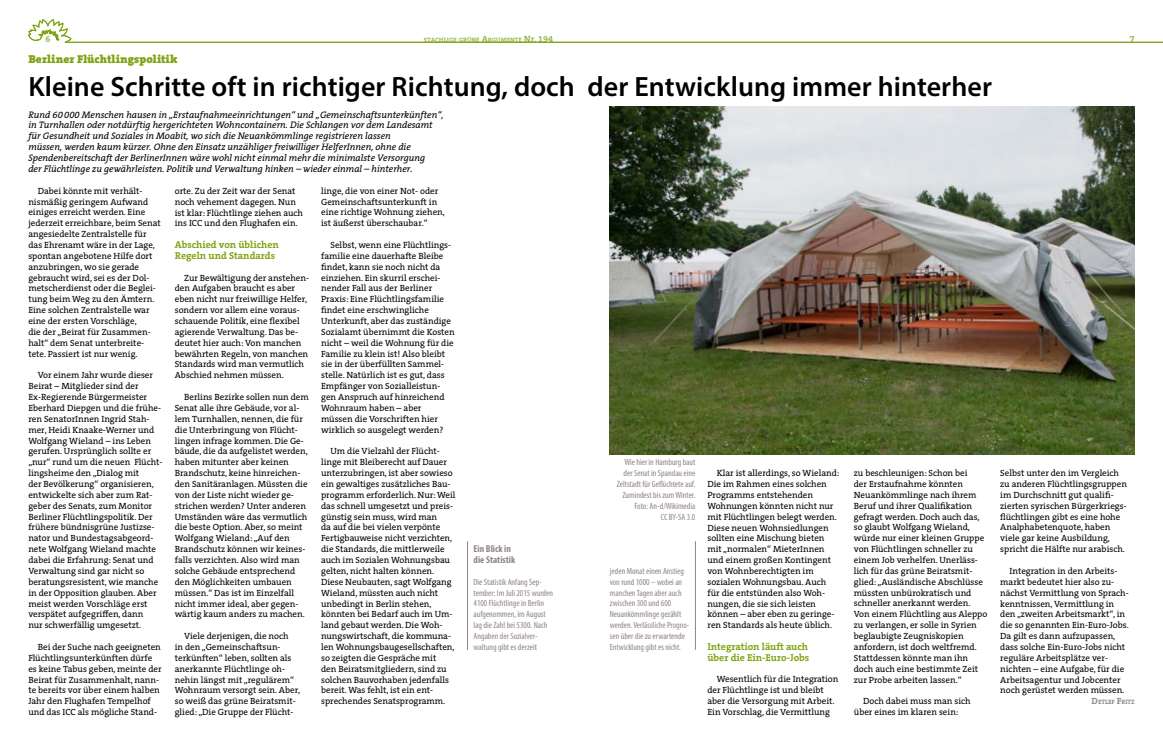
<style>
.page{position:relative;width:1163px;height:752px;background:#fff}
.page>*{position:absolute;margin:0;border:0;box-sizing:border-box;transform-origin:0 0}
.t1{font:600 28px "Myriad Pro";letter-spacing:.005em;color:#000}
.t2{font:900 11.5px "The Serif B W9";letter-spacing:.01em;color:#80a312}
.t3{font:700 10px/10.9px "The Serif B W7";color:#80a312}
.t4{font:700 condensed 10px/10.9px "Myriad Pro";color:#90848b}
.t5{font:italic 9.5px/10.8px "The Serif B W5 Plain";color:#000}
.t6{font:9px/10.9px "The Serif B W5 Plain";color:#000}
.t7{font:condensed 9px/10.9px "Myriad Pro";color:#90848b}
.t8{font:700 9px "The Serif B W7";color:#9ab449}
.t9{font:700 6.3px "The Serif B W7";color:#9ab449}
.t10{font:700 6.3px "The Serif B W7";color:#90848b}
.s1{font-size:9px}
</style>
<div class="page">
<hr style="left:467px;top:541px;width:1px;height:108px;background:#90848b">
<hr style="left:695px;top:541px;width:1px;height:108px;background:#90848b">
<img style="left:609px;top:107px;width:525px;height:347px">
<svg style="left:28px;top:19px;width:1134px;height:24px"></svg>
<p class="t9" style="left:424px;top:35px;width:131px">STACHLIGE GRÜNE <span class="s1">A</span>RGUMENTE <span class="s1">Nr. 194</span></p>
<p class="t8" style="left:1129px;top:33px;width:6px">7</p>
<p class="t8" style="left:46px;top:33px;width:6px">6</p>
<p class="t2" style="left:28px;top:52px;width:151px">Berliner Flüchtlingspolitik</p>
<h1 class="t1" style="left:28px;top:69px;width:964px">Kleine Schritte oft in richtiger Richtung, doch der Entwicklung immer hinterher</h1>
<p class="t5" style="left:28px;top:109px;width:416px">Rund 60000 Menschen hausen in „Erstaufnahmeeinrichtungen“ und „Gemeinschaftsunterkünften“, in Turnhallen oder notdürftig hergerichteten Wohncontainern. Die Schlangen vor dem Landesamt für Gesundheit und Soziales in Moabit, wo sich die Neuankömmlinge registrieren lassen<br>müssen, werden kaum kürzer. Ohne den Einsatz unzähliger freiwilliger HelferInnen, ohne die Spendenbereitschaft der BerlinerInnen wäre wohl nicht einmal mehr die minimalste Versorgung<br>der Flüchtlinge zu gewährleisten. Politik und Verwaltung hinken – wieder einmal – hinterher.</p>
<p class="t6" style="left:28px;top:185px;width:134px;text-indent:9px">Dabei könnte mit verhält&shy;nismäßig geringem Aufwand einiges erreicht werden. Eine jederzeit erreichbare, beim Senat angesiedelte Zentralstelle für das Ehrenamt wäre in der Lage, spontan angebotene Hilfe dort anzubringen, wo sie gerade gebraucht wird, sei es der Dol&shy;metscherdienst oder die Beglei&shy;tung beim Weg zu den Ämtern.<br>Eine solchen Zentralstelle war eine der ersten Vorschläge,<br>die der „Beirat für Zusammen&shy;halt“ dem Senat unterbreite&shy;tete. Passiert ist nur wenig.</p>
<p class="t6" style="left:28px;top:369px;width:136px;text-indent:9px">Vor einem Jahr wurde dieser<br>Beirat – Mitglieder sind der<br>Ex-Regierende Bürgermeister<br>Eberhard Diepgen und die frühe&shy;ren SenatorInnen Ingrid Stah&shy;mer, Heidi Knaake-Werner und<br>Wolfgang Wieland – ins Leben gerufen. Ursprünglich sollte er „nur“ rund um die neuen Flücht&shy;lingsheime den „Dialog mit<br>der Bevölkerung“ organisieren, entwickelte sich aber zum Rat&shy;geber des Senats, zum Monitor<br>Berliner Flüchtlingspolitik. Der frühere bündnisgrüne Justizse&shy;nator und Bundestagsabgeord&shy;nete Wolfgang Wieland machte dabei die Erfahrung: Senat und<br>Verwaltung sind gar nicht so beratungsresistent, wie manche in der Opposition glauben. Aber meist werden Vorschläge erst verspätet aufgegriffen, dann<br>nur schwerfällig umgesetzt.</p>
<p class="t6" style="left:28px;top:641px;width:135px;text-indent:9px">Bei der Suche nach geeigneten<br>Flüchtlingsunterkünften dürfe es keine Tabus geben, meinte der<br>Beirat für Zusammenhalt, nann&shy;te bereits vor über einem halben<br>Jahr den Flughafen Tempelhof und das ICC als mögliche Stand-</p>
<p class="t6" style="left:175px;top:185px;width:130px">orte. Zu der Zeit war der Senat noch vehement dagegen. Nun ist klar: Flüchtlinge ziehen auch ins ICC und den Flughafen ein.</p>
<p class="t3" style="left:175px;top:239px;width:106px">Abschied von üblichen<br>Regeln und Standards</p>
<p class="t6" style="left:175px;top:272px;width:136px;text-indent:9px">Zur Bewältigung der anstehen&shy;den Aufgaben braucht es aber eben nicht nur freiwillige Helfer, sondern vor allem eine voraus&shy;schauende Politik, eine flexibel agierende Verwaltung. Das be&shy;deutet hier auch: Von manchen bewährten Regeln, von manchen<br>Standards wird man vermutlich<br>Abschied nehmen müssen.</p>
<p class="t6" style="left:175px;top:391px;width:135px;text-indent:9px">Berlins Bezirke sollen nun dem<br>Senat alle ihre Gebäude, vor al&shy;lem Turnhallen, nennen, die für die Unterbringung von Flücht&shy;lingen infrage kommen. Die Ge&shy;bäude, die da aufgelistet werden, haben mitunter aber keinen<br>Brandschutz, keine hinreichen&shy;den Sanitäranlagen. Müssten die von der Liste nicht wieder ge&shy;strichen werden? Unter anderen<br>Umständen wäre das vermutlich die beste Option. Aber, so meint<br>Wolfgang Wieland: „Auf den<br>Brandschutz können wir keines&shy;falls verzichten. Also wird man solche Gebäude entsprechend den Möglichkeiten umbauen müssen.“ Das ist im Einzelfall nicht immer ideal, aber gegen&shy;wärtig kaum anders zu machen.</p>
<p class="t6" style="left:175px;top:630px;width:127px;text-indent:9px">Viele derjenigen, die noch<br>in den „Gemeinschaftsun&shy;terkünften“ leben, sollten als anerkannte Flüchtlinge oh&shy;nehin längst mit „regulärem“<br>Wohnraum versorgt sein. Aber, so weiß das grüne Beiratsmit&shy;glied: „Die Gruppe der Flücht-</p>
<p class="t6" style="left:321px;top:185px;width:125px">linge, die von einer Not- oder<br>Gemeinschaftsunterkunft in eine richtige Wohnung ziehen, ist äußerst überschaubar.“</p>
<p class="t6" style="left:321px;top:239px;width:135px;text-indent:9px">Selbst, wenn eine Flüchtlings&shy;familie eine dauerhafte Bleibe findet, kann sie noch nicht da einziehen. Ein skurril erschei&shy;nender Fall aus der Berliner<br>Praxis: Eine Flüchtlingsfamilie findet eine erschwingliche<br>Unterkunft, aber das zuständige<br>Sozialamt übernimmt die Kosten nicht – weil die Wohnung für die<br>Familie zu klein ist! Also bleibt sie in der überfüllten Sammel&shy;stelle. Natürlich ist es gut, dass<br>Empfänger von Sozialleistun&shy;gen Anspruch auf hinreichend<br>Wohnraum haben – aber müssen die Vorschriften hier wirklich so ausgelegt werden?</p>
<p class="t6" style="left:321px;top:445px;width:136px;text-indent:9px">Um die Vielzahl der Flücht&shy;linge mit Bleiberecht auf Dauer unterzubringen, ist aber sowieso ein gewaltiges zusätzliches Bau&shy;programm erforderlich. Nur: Weil das schnell umgesetzt und preis&shy;günstig sein muss, wird man<br>da auf die bei vielen verpönte<br>Fertigbauweise nicht verzichten, die Standards, die mittlerweile auch im Sozialen Wohnungsbau gelten, nicht halten können.<br>Diese Neubauten, sagt Wolfgang<br>Wieland, müssten auch nicht unbedingt in Berlin stehen, könnten bei Bedarf auch im Um&shy;land gebaut werden. Die Woh&shy;nungswirtschaft, die kommuna&shy;len Wohnungsbaugesellschaften, so zeigten die Gespräche mit<br>den Beiratsmitgliedern, sind zu solchen Bauvorhaben jedenfalls bereit. Was fehlt, ist ein ent&shy;sprechendes Senatsprogramm.</p>
<p class="t7" style="left:616px;top:456px;width:80px;text-align:right">Wie hier in Hamburg baut der Senat in Spandau eine<br>Zeltstadt für Geflüchtete auf.<br>Zumindest bis zum Winter.<br>Foto: An-d/Wikimedia<br>CC BY-SA 3.0</p>
<p class="t4" style="left:473px;top:543px;width:43px">Ein Blick in die Statistik</p>
<p class="t7" style="left:473px;top:576px;width:81px">Die Statistik Anfang Sep&shy;tember: Im Juli 2015 wurden<br>4100 Flüchtlinge in Berlin aufgenommen, im August lag die Zahl bei 5300. Nach<br>Angaben der Sozialver&shy;waltung gibt es derzeit</p>
<p class="t7" style="left:609px;top:565px;width:81px">jeden Monat einen Anstieg von rund 1000 – wobei an manchen Tagen aber auch zwischen 300 und 600<br>Neuankömmlinge gezählt werden. Verlässliche Progno&shy;sen über die zu erwartende<br>Entwicklung gibt es nicht.</p>
<p class="t6" style="left:707px;top:467px;width:133px;text-indent:9px">Klar ist allerdings, so Wieland:<br>Die im Rahmen eines solchen<br>Programms entstehenden<br>Wohnungen könnten nicht nur mit Flüchtlingen belegt werden.<br>Diese neuen Wohnsiedlungen sollten eine Mischung bieten mit „normalen“ MieterInnen und einem großen Kontingent von Wohnberechtigten im sozialen Wohnungsbau. Auch für die entstünden also Woh&shy;nungen, die sie sich leisten können – aber eben zu geringe&shy;ren Standards als heute üblich.</p>
<p class="t3" style="left:707px;top:640px;width:103px">Integration läuft auch über die Ein-Euro-Jobs</p>
<p class="t6" style="left:707px;top:673px;width:132px;text-indent:9px">Wesentlich für die Integration der Flüchtlinge ist und bleibt aber die Versorgung mit Arbeit.<br>Ein Vorschlag, die Vermittlung</p>
<p class="t6" style="left:853px;top:467px;width:135px">zu beschleunigen: Schon bei<br>der Erstaufnahme könnten<br>Neuankömmlinge nach ihrem<br>Beruf und ihrer Qualifikation gefragt werden. Doch auch das, so glaubt Wolfgang Wieland, würde nur einer kleinen Gruppe von Flüchtlingen schneller zu einem Job verhelfen. Unerläss&shy;lich für das grüne Beiratsmit&shy;glied: „Ausländische Abschlüsse müssten unbürokratisch und schneller anerkannt werden.<br>Von einem Flüchtling aus Aleppo zu verlangen, er solle in Syrien beglaubigte Zeugniskopien anfordern, ist doch weltfremd.<br>Stattdessen könnte man ihn doch auch eine bestimmte Zeit zur Probe arbeiten lassen.“</p>
<p class="t6" style="left:853px;top:695px;width:118px;text-indent:9px">Doch dabei muss man sich über eines im klaren sein:</p>
<p class="t6" style="left:1000px;top:467px;width:128px">Selbst unter den im Vergleich zu anderen Flüchtlingsgruppen im Durchschnitt gut qualifi&shy;zierten syrischen Bürgerkriegs&shy;flüchtlingen gibt es eine hohe<br>Analphabetenquote, haben viele gar keine Ausbildung, spricht die Hälfte nur arabisch.</p>
<p class="t6" style="left:1000px;top:565px;width:130px;text-indent:9px">Integration in den Arbeits&shy;markt bedeutet hier also zu&shy;nächst Vermittlung von Sprach&shy;kenntnissen, Vermittlung in den „zweiten Arbeitsmarkt“, in die so genannten Ein-Euro-Jobs.<br>Da gilt es dann aufzupassen, dass solche Ein-Euro-Jobs nicht reguläre Arbeitsplätze ver&shy;nichten – eine Aufgabe, für die<br>Arbeitsagentur und Jobcenter noch gerüstet werden müssen.</p>
<p class="t10" style="left:1091px;top:697px;width:44px"><span class="s1">D</span>ETLEF <span class="s1">F</span>RITZ</p>
</div>
